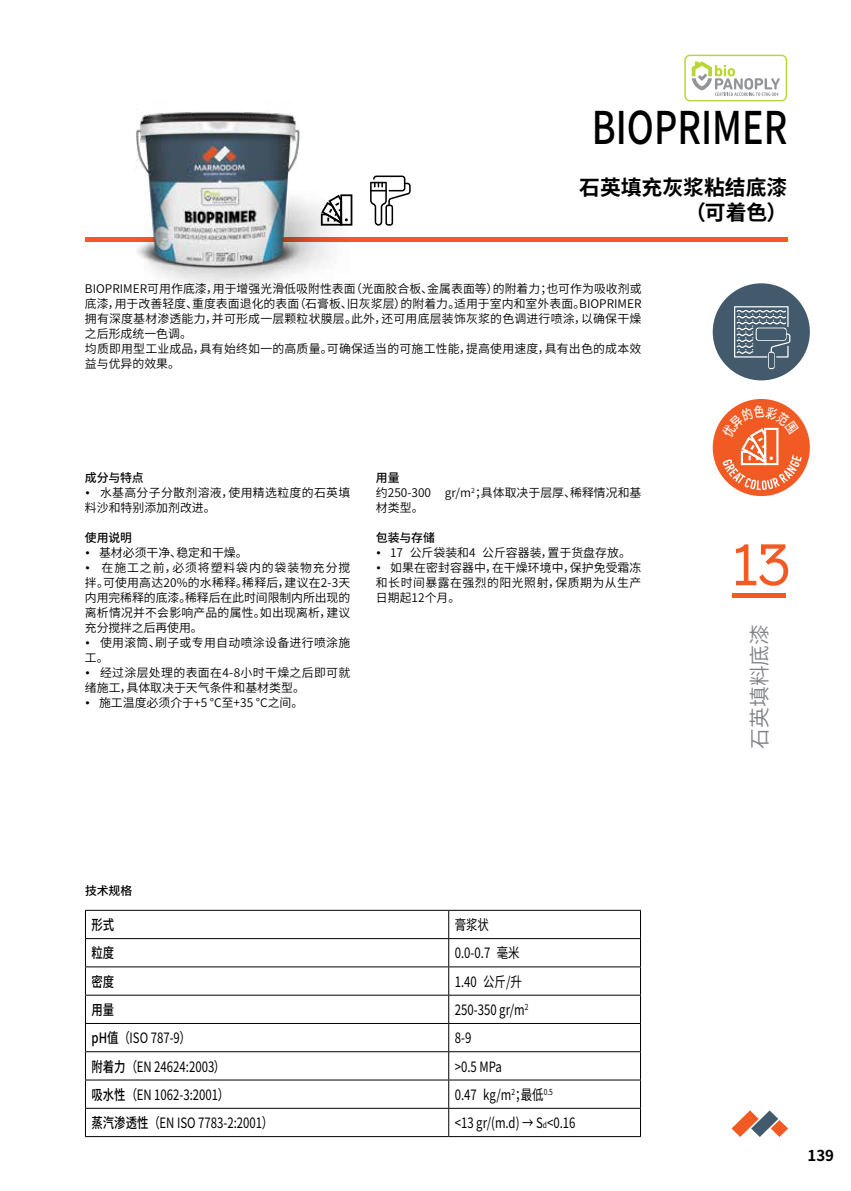
<style>
.page{position:relative;width:851px;height:1191px;background:#fff}
.page>*{position:absolute;margin:0;border:0;box-sizing:border-box;transform-origin:0 0}
.t1{font:58.35px "Numbers Deuce";color:#f15a22}
.t2{font:500 45px "Noto Sans CJ Ksc";color:#000;scale:.8 1}
.t3{font:700 20.85px/25.2px "Noto Sans CJ Ksc";color:#000;text-align:right}
.t4{font:600 20.85px "Noto Sans CJ Ksc";color:#808285}
.t5{font:700 15px "Noto Sans CJ Ksc";color:#000}
.t6{font:14.25px "Noto Sans CJ Ksc";color:#000;scale:.8 1}
.t7{font:500 14.25px "Noto Sans CJ Ksc";color:#000;scale:.8 1}
.t8{font:600 11.85px/15px "Noto Sans CJ Ksc";color:#000;text-align:justify}
.t9{font:600 11.85px/15px "Noto Sans CJ Ksc";letter-spacing:.03em;color:#000}
.t10{font:500 11.85px "Noto Sans CJ Ksc";letter-spacing:-.01em;color:#000}
.s1{font-family:"Gotham Greek";font-weight:400}
.s2{font-weight:500}
.s3{font-size:8.25px}
</style>
<div class="page">
<div style="left:732px;top:593px;width:53px;height:5px;background:#f15a22"></div>
<div style="left:85px;top:237px;width:702px;height:5px;background:#f15a22"></div>
<svg style="left:731px;top:1110px;width:57px;height:27px"></svg>
<hr style="left:85px;top:910px;width:363px;height:1px;background:#000">
<hr style="left:448px;top:910px;width:192px;height:1px;background:#000">
<hr style="left:85px;top:938px;width:363px;height:1px;background:#000">
<hr style="left:448px;top:938px;width:192px;height:1px;background:#000">
<hr style="left:85px;top:966px;width:363px;height:1px;background:#000">
<hr style="left:448px;top:966px;width:192px;height:1px;background:#000">
<hr style="left:85px;top:994px;width:363px;height:1px;background:#000">
<hr style="left:448px;top:994px;width:192px;height:1px;background:#000">
<hr style="left:85px;top:1023px;width:363px;height:1px;background:#000">
<hr style="left:448px;top:1023px;width:192px;height:1px;background:#000">
<hr style="left:85px;top:1051px;width:363px;height:1px;background:#000">
<hr style="left:448px;top:1051px;width:192px;height:1px;background:#000">
<hr style="left:85px;top:1079px;width:363px;height:1px;background:#000">
<hr style="left:448px;top:1079px;width:192px;height:1px;background:#000">
<hr style="left:85px;top:1108px;width:363px;height:1px;background:#000">
<svg style="left:85px;top:910px;width:1px;height:226px"></svg>
<hr style="left:448px;top:1108px;width:192px;height:1px;background:#000">
<svg style="left:448px;top:910px;width:1px;height:226px"></svg>
<svg style="left:640px;top:910px;width:1px;height:226px"></svg>
<hr style="left:85px;top:1136px;width:363px;height:1px;background:#000">
<hr style="left:448px;top:1136px;width:192px;height:1px;background:#000">
<img style="left:136px;top:109px;width:195px;height:178px">
<svg style="left:370px;top:175px;width:40px;height:51px"></svg>
<svg style="left:712px;top:283px;width:97px;height:97px"></svg>
<svg style="left:684px;top:55px;width:103px;height:46px"></svg>
<svg style="left:321px;top:194px;width:31px;height:32px"></svg>
<div style="left:712px;top:399px;width:97px;height:97px;background:#f15a22;border-radius:50%"></div>
<svg style="left:720px;top:405px;width:81px;height:85px"></svg>
<h2 class="t2" style="left:591px;top:103px;width:246px">BIOPRIMER</h2>
<h3 class="t3" style="left:579px;top:175px;width:209px">石英填充灰浆粘结底漆（可着色）</h3>
<p class="t8" style="left:85px;top:281px;width:558px;text-align:left">BIOPRIMER可用作底漆，用于增强光滑低吸附性表面（光面胶合板、金属表面等）的附着力；也可作为吸收剂或底漆，用于改善轻度、重度表面退化的表面（石膏板、旧灰浆层）的附着力。适用于室内和室外表面。BIOPRIMER拥有深度基材渗透能力，并可形成一层颗粒状膜层。此外，还可用底层装饰灰浆的色调进行喷涂，以确保干燥之后形成统一色调。<br>均质即用型工业成品，具有始终如一的高质量。可确保适当的可施工性能，提高使用速度，具有出色的成本效益与优异的效果。</p>
<p class="t10" style="left:85px;top:471px;width:60px">成分与特点</p>
<p class="t9" style="left:85px;top:486px;width:267px"><span class="s1">•</span> 水基高分子分散剂溶液，使用精选粒度的石英填料沙和特别添加剂改进。</p>
<p class="t10" style="left:85px;top:531px;width:49px">使用说明</p>
<p class="t8" style="left:85px;top:546px;width:164px"><span class="s1">•</span> 基材必须干净、稳定和干燥。</p>
<p class="t8" style="left:85px;top:561px;width:267px"><span class="s1">•</span> 在施工之前，必须将塑料袋内的袋装物充分搅拌。可使用高达20%的水稀释。稀释后，建议在2-3天内用完稀释的底漆。稀释后在此时间限制内所出现的离析情况并不会影响产品的属性。如出现离析，建议充分搅拌之后再使用。</p>
<p class="t9" style="left:85px;top:636px;width:267px"><span class="s1">•</span> 使用滚筒、刷子或专用自动喷涂设备进行喷涂施工。</p>
<p class="t9" style="left:85px;top:666px;width:267px"><span class="s1">•</span> 经过涂层处理的表面在4-8小时干燥之后即可就绪施工，具体取决于天气条件和基材类型。</p>
<p class="t8" style="left:85px;top:696px;width:220px"><span class="s1">•</span> 施工温度必须介于+5 °C至+35 °C之间。</p>
<p class="t8" style="left:376px;top:471px;width:267px;text-align:left"><span class="s2">用量<br></span>约250-300 gr/m<sup>2</sup>；具体取决于层厚、稀释情况和基材类型。</p>
<p class="t10" style="left:376px;top:531px;width:60px">包装与存储</p>
<p class="t8" style="left:376px;top:546px;width:256px"><span class="s1">•</span> 17 公斤袋装和4 公斤容器装，置于货盘存放。</p>
<p class="t8" style="left:376px;top:561px;width:267px"><span class="s1">•</span> 如果在密封容器中，在干燥环境中，保护免受霜冻和长时间暴露在强烈的阳光照射，保质期为从生产日期起12个月。</p>
<h1 class="t1" style="left:731px;top:537px;width:61px">13</h1>
<h3 class="t4" style="left:747px;top:748px;width:126px;rotate:-90deg">石英填料底漆</h3>
<p class="t10" style="left:85px;top:884px;width:49px">技术规格</p>
<p class="t7" style="left:91px;top:917px;width:30px">形式</p>
<p class="t6" style="left:454px;top:917px;width:44px">膏浆状</p>
<p class="t7" style="left:91px;top:945px;width:30px">粒度</p>
<p class="t6" style="left:454px;top:945px;width:82px">0.0-0.7 毫米</p>
<p class="t7" style="left:91px;top:973px;width:30px">密度</p>
<p class="t6" style="left:454px;top:973px;width:85px">1.40 公斤/升</p>
<p class="t7" style="left:91px;top:1001px;width:30px">用量</p>
<p class="t6" style="left:454px;top:1001px;width:93px">250-350 gr/m<sup>2</sup></p>
<p class="t6" style="left:91px;top:1030px;width:126px"><span class="s2">pH值</span>（ISO 787-9）</p>
<p class="t6" style="left:454px;top:1030px;width:22px">8-9</p>
<p class="t6" style="left:91px;top:1058px;width:169px"><span class="s2">附着力</span>（EN 24624:2003）</p>
<p class="t6" style="left:454px;top:1058px;width:60px">&gt;0.5 MPa</p>
<p class="t6" style="left:91px;top:1086px;width:174px"><span class="s2">吸水性</span>（EN 1062-3:2001）</p>
<p class="t6" style="left:454px;top:1086px;width:124px">0.47 kg/m<sup>2</sup>；最低<sup>0.5</sup></p>
<p class="t6" style="left:91px;top:1114px;width:229px"><span class="s2">蒸汽渗透性</span>（EN ISO 7783-2:2001）</p>
<p class="t6" style="left:454px;top:1114px;width:152px">&lt;13 gr/(m.d) → S<span class="s3">d</span>&lt;0.16</p>
<p class="t5" style="left:807px;top:1146px;width:28px">139</p>
</div>
